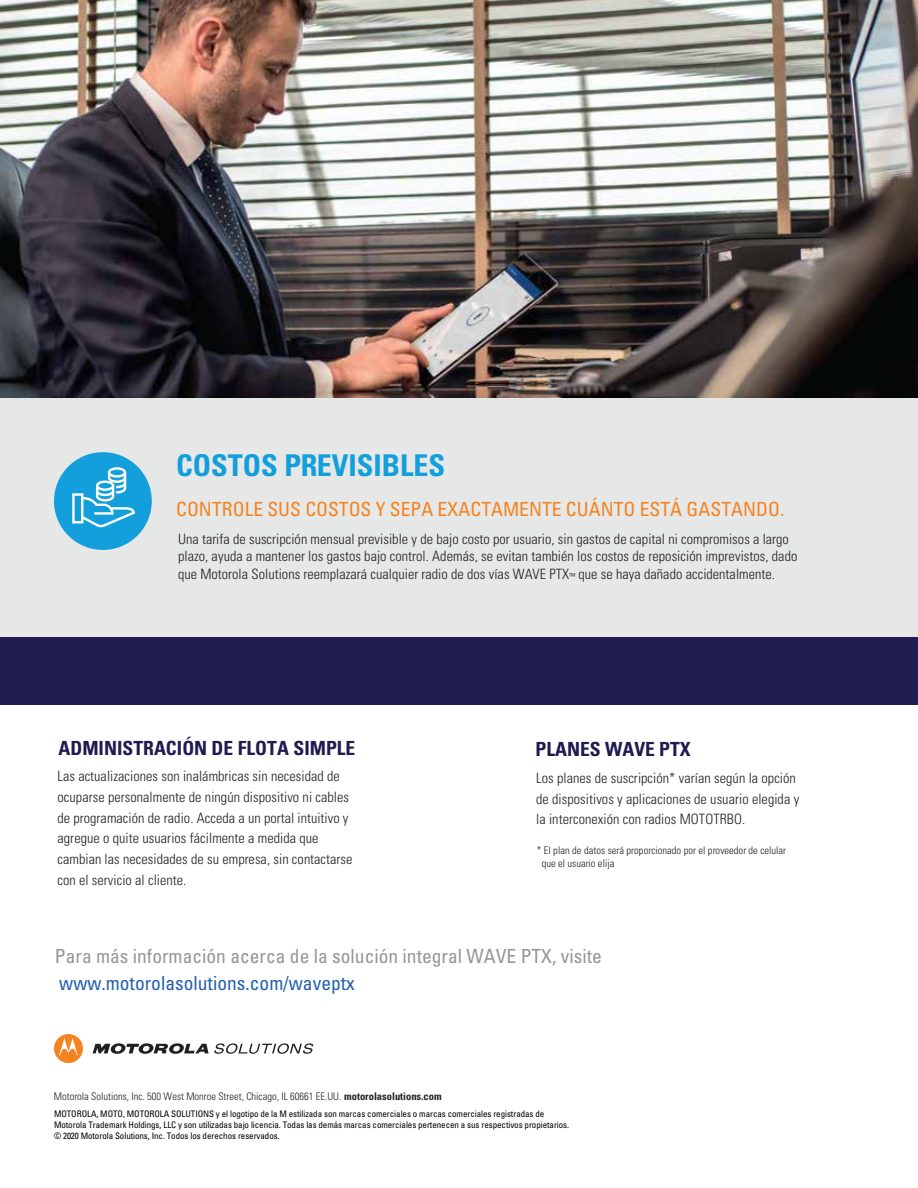
<style>
.page{position:relative;width:918px;height:1188px;background:#fff}
.page>*{position:absolute;margin:0;border:0;box-sizing:border-box;transform-origin:0 0}
.t1{font:700 condensed 30px "Univers LT Pro";color:#139fdb}
.t2{font:condensed 19.5px "Univers";color:#939598}
.t3{font:condensed 19.5px "Univers";color:#f58320}
.t4{font:700 condensed 19.5px "Univers LT Pro";color:#201b50}
.t5{font:condensed 19.5px "Univers";color:#245fad}
.t6{font:300 condensed 14.25px/20.7px "Univers";letter-spacing:.005em;color:#231f20}
.t7{font:300 condensed 10.5px/12.6px "Univers";color:#231f20}
.t8{font:condensed 9px/10.8px "Univers";letter-spacing:-.01em;color:#010101}
.s1{font-size:8.25px}
.s2{font-family:"Univers LT Pro";font-weight:700}
</style>
<div class="page">
<div style="left:0;top:637px;width:918px;height:68px;background:#211c51"></div>
<div style="left:0;top:367px;width:918px;height:269px;background:#e6e7e7"></div>
<div style="left:54px;top:452px;width:98px;height:98px;background:#139fdb;border-radius:50%"></div>
<svg style="left:54px;top:1034px;width:29px;height:29px"></svg>
<svg style="left:93px;top:1043px;width:220px;height:11px"></svg>
<img style="left:0;top:0;width:918px;height:398px">
<svg style="left:72px;top:467px;width:63px;height:60px"></svg>
<h1 class="t1" style="left:176px;top:447px;width:270px">COSTOS PREVISIBLES</h1>
<h2 class="t3" style="left:176px;top:496px;width:610px">CONTROLE SUS COSTOS Y SEPA EXACTAMENTE CUÁNTO ESTÁ GASTANDO.</h2>
<p class="t6" style="left:178px;top:531px;width:621px;line-height:17.1px">Una tarifa de suscripción mensual previsible y de bajo costo por usuario, sin gastos de capital ni compromisos a largo plazo, ayuda a mantener los gastos bajo control. Además, se evitan también los costos de reposición imprevistos, dado que Motorola Solutions reemplazará cualquier radio de dos vías WAVE PTX<span class="s1">™</span> que se haya dañado accidentalmente.</p>
<h2 class="t4" style="left:59px;top:736px;width:298px">ADMINISTRACIÓN DE FLOTA SIMPLE</h2>
<p class="t6" style="left:58px;top:766px;width:296px">Las actualizaciones son inalámbricas sin necesidad de ocuparse personalmente de ningún dispositivo ni cables de programación de radio. Acceda a un portal intuitivo y agregue o quite usuarios fácilmente a medida que cambian las necesidades de su empresa, sin contactarse con el servicio al cliente.</p>
<h2 class="t4" style="left:536px;top:737px;width:157px">PLANES WAVE PTX</h2>
<p class="t6" style="left:536px;top:767px;width:265px">Los planes de suscripción* varían según la opción de dispositivos y aplicaciones de usuario elegida y la interconexión con radios MOTOTRBO.</p>
<p class="t7" style="left:542px;top:844px;width:246px;text-indent:-5px">* El plan de datos será proporcionado por el proveedor de celular que el usuario elija</p>
<h2 class="t2" style="left:55px;top:944px;width:548px">Para más información acerca de la solución integral WAVE PTX, visite</h2>
<h2 class="t5" style="left:59px;top:970px;width:297px">www.motorolasolutions.com/waveptx</h2>
<p class="t7" style="left:54px;top:1090px;width:389px">Motorola Solutions, Inc. 500 West Monroe Street, Chicago, IL 60661 EE.UU. <span class="s2">motorolasolutions.com</span></p>
<p class="t8" style="left:54px;top:1109px;width:517px">MOTOROLA, MOTO, MOTOROLA SOLUTIONS y el logotipo de la M estilizada son marcas comerciales o marcas comerciales registradas de<br>Motorola Trademark Holdings, LLC y son utilizadas bajo licencia. Todas las demás marcas comerciales pertenecen a sus respectivos propietarios. © 2020 Motorola Solutions, Inc. Todos los derechos reservados.</p>
</div>
